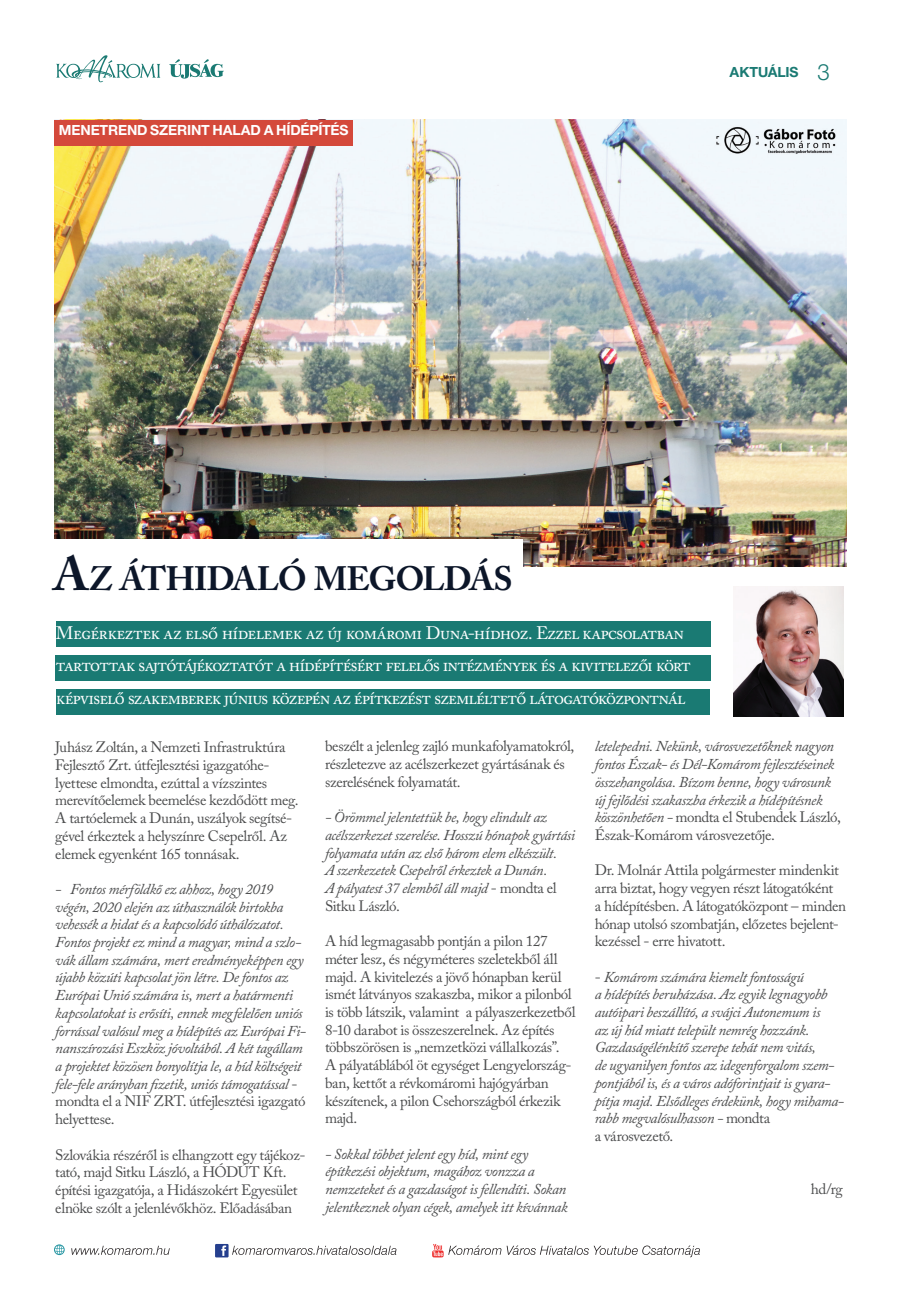
<style>
.page{position:relative;width:906px;height:1289px;background:#fff}
.page>*{position:absolute;margin:0;border:0;box-sizing:border-box;transform-origin:0 0}
.t1{font:700 33.6px "Adobe Caslon Pro";letter-spacing:-.035em;color:#0c1629}
.t2{font:18px/32.4px "Adobe Caslon Pro";letter-spacing:-.05em;color:#fff}
.t3{font:italic 15px/17.7px "Adobe Caslon Pro";letter-spacing:-.025em;color:#4b4c4d}
.t4{font:15px/17.7px "Adobe Caslon Pro";letter-spacing:-.03em;color:#4b4c4d}
.t5{font:700 15px "Nimbus San Nov TOT";letter-spacing:-.015em;color:#fff}
.t6{font:700 15px "Nimbus San Nov TOT";letter-spacing:-.01em;color:#1a7a73}
.s1{font-weight:400;font-size:24px}
.s2{font-size:48px}
.s3{font-style:normal}
</style>
<div class="page">
<img style="left:55px;top:119px;width:791px;height:447px">
<svg style="left:432px;top:1244px;width:268px;height:13px"></svg>
<svg style="left:215px;top:1244px;width:181px;height:13px"></svg>
<svg style="left:71px;top:1245px;width:99px;height:9px"></svg>
<svg style="left:54px;top:1244px;width:11px;height:10px"></svg>
<div style="left:54px;top:539px;width:469px;height:79px;background:#fff"></div>
<div style="left:56px;top:621px;width:654px;height:26px;background:#1a7a73"></div>
<div style="left:56px;top:655px;width:655px;height:25px;background:#1a7a73"></div>
<div style="left:56px;top:689px;width:653px;height:25px;background:#1a7a73"></div>
<div style="left:55px;top:120px;width:298px;height:25px;background:#d4493b"></div>
<svg style="left:56px;top:55px;width:104px;height:27px"></svg>
<svg style="left:169px;top:59px;width:55px;height:20px"></svg>
<img style="left:734px;top:586px;width:109px;height:131px">
<p class="t5" style="left:59px;top:121px;width:291px">MENETREND SZERINT HALAD A HÍDÉPÍTÉS</p>
<p class="t6" style="left:729px;top:63px;width:102px">AKTUÁLIS <span class="s1">3</span></p>
<h1 class="t1" style="left:54px;top:559px;width:460px"><span class="s2">A</span>Z ÁTHIDALÓ MEGOLDÁS</h1>
<p class="t2" style="left:56px;top:616px;width:636px">Megérkeztek az első hídelemek az új komáromi Duna-hídhoz. Ezzel kapcsolatban tartottak sajtótájékoztatót a hídépítésért felelős intézmények és a kivitelezői kört képviselő szakemberek június közepén az építkezést szemléltető látogatóközpontnál</p>
<p class="t4" style="left:55px;top:738px;width:245px">Juhász Zoltán, a Nemzeti Infrastruktúra Fejlesztő Zrt. útfejlesztési igazgatóhe&shy;lyettese elmondta, ezúttal a vízszintes merevítőelemek beemelése kezdődött meg.<br>A tartóelemek a Dunán, uszályok segítsé&shy;gével érkeztek a helyszínre Csepelről. Az elemek egyenként 165 tonnásak.</p>
<p class="t3" style="left:55px;top:879px;width:252px">- Fontos mérföldkő ez ahhoz, hogy 2019 végén, 2020 elején az úthasználók birtokba vehessék a hidat és a kapcsolódó úthálózatot.<br>Fontos projekt ez mind a magyar, mind a szlo&shy;vák állam számára, mert eredményeképpen egy újabb közúti kapcsolat jön létre. De fontos az Európai Unió számára is, mert a határmenti kapcsolatokat is erősíti, ennek megfelelően uniós forrással valósul meg a hídépítés az Európai Fi&shy;nanszírozási Eszköz jóvoltából. A két tagállam a projektet közösen bonyolítja le, a híd költségeit fele-fele arányban fizetik, uniós támogatással <span class="s3">- mondta el a NIF ZRT. útfejlesztési igazgató helyettese.</span></p>
<p class="t4" style="left:55px;top:1145px;width:252px">Szlovákia részéről is elhangzott egy tájékoz&shy;tató, majd Sitku László, a HÓDÚT Kft. építési igazgatója, a Hidászokért Egyesület elnöke szólt a jelenlévőkhöz. Előadásában</p>
<p class="t4" style="left:325px;top:737px;width:251px">beszélt a jelenleg zajló munkafolyamatokról, részletezve az acélszerkezet gyártásának és szerelésének folyamatát.</p>
<p class="t3" style="left:325px;top:808px;width:252px">- Örömmel jelentettük be, hogy elindult az acélszerkezet szerelése. Hosszú hónapok gyártási folyamata után az első három elem elkészült.<br>A szerkezetek Csepelről érkeztek a Dunán.<br>A pályatest 37 elemből áll majd <span class="s3">- mondta el Sitku László.</span></p>
<p class="t4" style="left:325px;top:932px;width:252px">A híd legmagasabb pontján a pilon 127 méter lesz, és négyméteres szeletekből áll majd. A kivitelezés a jövő hónapban kerül ismét látványos szakaszba, mikor a pilonból is több látszik, valamint a pályaszerkezetből 8-10 darabot is összeszerelnek. Az építés többszörösen is „nemzetközi vállalkozás”.<br>A pályatáblából öt egységet Lengyelország&shy;ban, kettőt a révkomáromi hajógyárban készítenek, a pilon Csehországból érkezik majd.</p>
<p class="t3" style="left:325px;top:1144px;width:244px">- Sokkal többet jelent egy híd, mint egy építkezési objektum, magához vonzza a nemzeteket és a gazdaságot is fellendíti. Sokan jelentkeznek olyan cégek, amelyek itt kívánnak</p>
<p class="t3" style="left:595px;top:737px;width:248px">letelepedni. Nekünk, városvezetőknek nagyon fontos Észak- és Dél-Komárom fejlesztéseinek összehangolása. Bízom benne, hogy városunk új fejlődési szakaszba érkezik a hídépítésnek köszönhetően - <span class="s3">mondta el Stubendek László, Észak-Komárom városvezetője.</span></p>
<p class="t4" style="left:595px;top:861px;width:253px">Dr. Molnár Attila polgármester mindenkit arra biztat, hogy vegyen részt látogatóként<br>a hídépítésben. A látogatóközpont – minden hónap utolsó szombatján, előzetes bejelent&shy;kezéssel - erre hivatott.</p>
<p class="t3" style="left:595px;top:967px;width:251px"><span class="s3">-</span> Komárom számára kiemelt fontosságú<br>a hídépítés beruházása. Az egyik legnagyobb autóipari beszállító, a svájci Autonemum is<br>az új híd miatt települt nemrég hozzánk.<br>Gazdaságélénkítő szerepe tehát nem vitás,<br>de ugyanilyen fontos az idegenforgalom szem&shy;pontjából is, és a város adóforintjait is gyara&shy;pítja majd. Elsődleges érdekünk, hogy mihama&shy;rabb megvalósulhasson - <span class="s3">mondta<br>a városvezető.</span></p>
<p class="t4" style="left:811px;top:1180px;width:33px">hd/rg</p>
</div>
